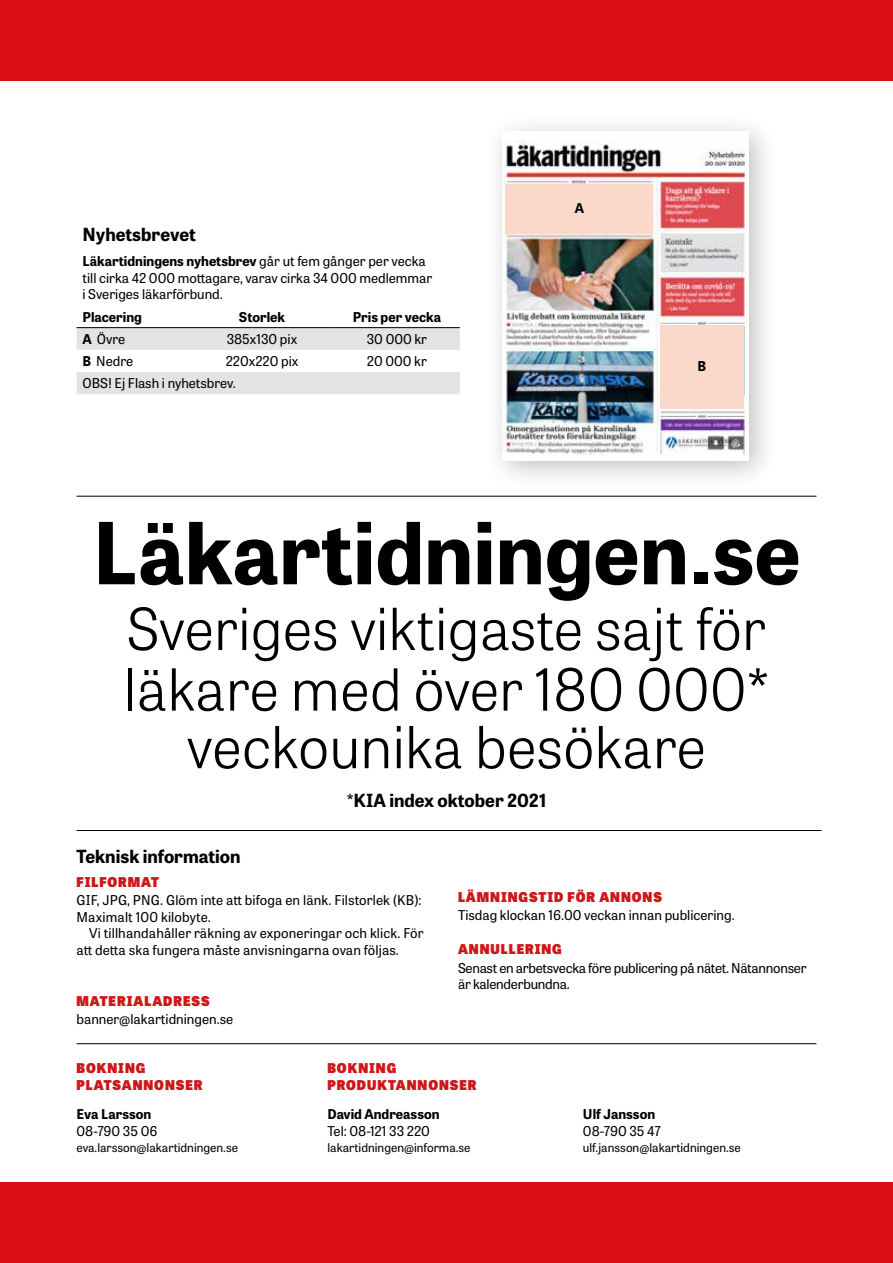
<style>
.page{position:relative;width:893px;height:1263px;background:#fff}
.page>*{position:absolute;margin:0;border:0;box-sizing:border-box;transform-origin:0 0}
.t1{font:700 85.05px "Tablet Gothic";color:#000}
.t2{font:300 57.6px/59.1px "Tablet Gothic";color:#000;text-align:center}
.t3{font:700 18px "Tablet Gothic";color:#000}
.t4{font:13.5px/16.5px "Tablet Gothic";color:#000}
.t5{font:800 13.5px/17.1px "Tablet Gothic";letter-spacing:.07em;color:#cd1719}
.t6{font:13.5px/16.5px "Tablet Gothic";letter-spacing:-.02em;color:#000}
.t7{font:700 13.5px "Tablet Gothic";color:#000}
.t8{font:12px "Tablet Gothic";color:#000}
.s1{font-weight:700}
</style>
<div class="page">
<div style="left:0;top:0;width:893px;height:81px;background:#dc0d15"></div>
<div style="left:0;top:1182px;width:893px;height:81px;background:#dc0d15"></div>
<svg style="left:77px;top:328px;width:383px;height:66px"></svg>
<hr style="left:77px;top:327px;width:113px;height:1px;background:#000">
<hr style="left:190px;top:327px;width:144px;height:1px;background:#000">
<hr style="left:334px;top:327px;width:126px;height:1px;background:#000">
<div style="left:484px;top:112px;width:295px;height:379px;background:#000;opacity:.25"></div>
<div style="left:502px;top:131px;width:246px;height:329px;background:#fff"></div>
<img style="left:502px;top:140px;width:244px;height:315px">
<div style="left:506px;top:184px;width:147px;height:50px;background:#fad8ca"></div>
<div style="left:660px;top:325px;width:83px;height:84px;background:#fad8ca"></div>
<hr style="left:77px;top:496px;width:739px;height:1px;background:#000">
<hr style="left:77px;top:830px;width:744px;height:1px;background:#000">
<hr style="left:77px;top:1043px;width:739px;height:1px;background:#000">
<h3 class="t3" style="left:83px;top:222px;width:115px">Nyhetsbrevet</h3>
<p class="t4" style="left:83px;top:253px;width:351px"><span class="s1">Läkartidningens nyhetsbrev</span> går ut fem gånger per vecka till cirka 42 000 mottagare, varav cirka 34 000 medlemmar i Sveriges läkarförbund.</p>
<p class="t7" style="left:83px;top:307px;width:61px">Placering</p>
<p class="t7" style="left:239px;top:307px;width:48px">Storlek</p>
<p class="t7" style="left:353px;top:307px;width:90px">Pris per vecka</p>
<p class="t4" style="left:83px;top:330px;width:44px"><span class="s1">A</span> Övre</p>
<p class="t4" style="left:227px;top:330px;width:72px">385x130 pix</p>
<p class="t4" style="left:367px;top:330px;width:62px">30 000 kr</p>
<p class="t4" style="left:83px;top:352px;width:52px"><span class="s1">B</span> Nedre</p>
<p class="t4" style="left:226px;top:352px;width:74px">220x220 pix</p>
<p class="t4" style="left:367px;top:352px;width:62px">20 000 kr</p>
<p class="t4" style="left:83px;top:374px;width:155px">OBS! Ej Flash i nyhetsbrev.</p>
<p class="t7" style="left:575px;top:198px;width:11px">A</p>
<p class="t7" style="left:698px;top:356px;width:10px">B</p>
<h1 class="t1" style="left:92px;top:493px;width:710px">Läkartidningen.se</h1>
<h2 class="t2" style="left:124px;top:598px;width:647px">Sveriges viktigaste sajt för läkare med över 180 000* veckounika besökare</h2>
<h3 class="t3" style="left:347px;top:787px;width:201px">*KIA index oktober 2021</h3>
<h3 class="t3" style="left:77px;top:844px;width:166px">Teknisk information</h3>
<p class="t5" style="left:77px;top:873px;width:84px">FILFORMAT</p>
<p class="t4" style="left:77px;top:892px;width:347px">GIF, JPG, PNG. Glöm inte att bifoga en länk. Filstorlek (KB):<br>Maximalt 100 kilobyte.</p>
<p class="t4" style="left:77px;top:925px;width:349px;text-indent:13px">Vi tillhandahåller räkning av exponeringar och klick. För att detta ska fungera måste anvisningarna ovan följas.</p>
<p class="t5" style="left:77px;top:991px;width:135px">MATERIALADRESS</p>
<p class="t4" style="left:77px;top:1010px;width:158px">banner@lakartidningen.se</p>
<p class="t5" style="left:458px;top:888px;width:205px">LÄMNINGSTID FÖR ANNONS</p>
<p class="t4" style="left:458px;top:907px;width:278px">Tisdag klockan 16.00 veckan innan publicering.</p>
<p class="t5" style="left:458px;top:940px;width:105px">ANNULLERING</p>
<p class="t6" style="left:458px;top:959px;width:350px">Senast en arbetsvecka före publicering på nätet. Nätannonser är kalenderbundna.</p>
<p class="t5" style="left:77px;top:1058px;width:127px">BOKNING<br>PLATSANNONSER</p>
<p class="t7" style="left:77px;top:1105px;width:76px">Eva Larsson</p>
<p class="t4" style="left:77px;top:1122px;width:82px">08-790 35 06</p>
<p class="t8" style="left:77px;top:1139px;width:163px">eva.larsson@lakartidningen.se</p>
<p class="t5" style="left:327px;top:1058px;width:151px">BOKNING<br>PRODUKTANNONSER</p>
<p class="t7" style="left:327px;top:1105px;width:114px">David Andreasson</p>
<p class="t4" style="left:327px;top:1122px;width:104px">Tel: 08-121 33 220</p>
<p class="t8" style="left:327px;top:1139px;width:145px">lakartidningen@informa.se</p>
<p class="t7" style="left:583px;top:1105px;width:74px">Ulf Jansson</p>
<p class="t4" style="left:583px;top:1122px;width:79px">08-790 35 47</p>
<p class="t8" style="left:583px;top:1139px;width:159px">ulf.jansson@lakartidningen.se</p>
</div>
